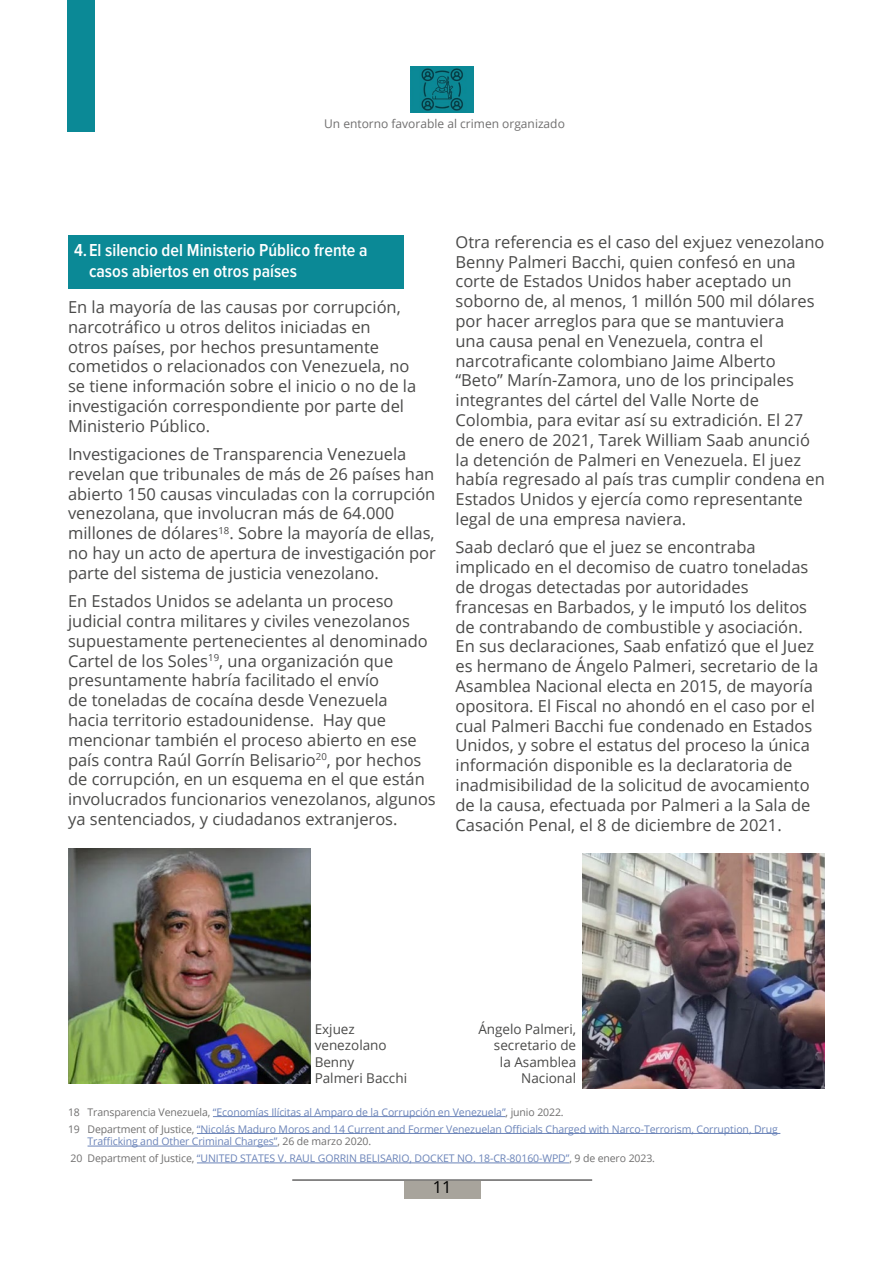
<style>
.page{position:relative;width:893px;height:1263px;background:#fff}
.page>*{position:absolute;margin:0;border:0;box-sizing:border-box;transform-origin:0 0}
.t1{font:600 18px/21px "Proxima Nova Cond";color:#fff}
.t2{font:16.5px/19.8px "Open Sans";color:#4a4a49}
.t3{font:16.5px "Open Sans";color:#000}
.t4{font:13.5px/16.2px "Open Sans";color:#4a4a49}
.t5{font:12px "Open Sans";color:#706f6f}
.t6{font:10.5px/16.8px "Open Sans";letter-spacing:-.01em;color:#6b84b9}
.s1{color:#706f6f}
</style>
<div class="page">
<img style="left:410px;top:67px;width:64px;height:46px">
<div style="left:68px;top:0;width:27px;height:132px;background:#0b8996"></div>
<div style="left:404px;top:1180px;width:76px;height:18px;background:#a8a49c"></div>
<hr style="left:292px;top:1179px;width:300px;height:1px;background:#706f6f">
<div style="left:68px;top:235px;width:336px;height:54px;background:#0b8996"></div>
<hr style="left:213px;top:1116px;width:293px;height:1px;background:#6b84b9">
<hr style="left:197px;top:1133px;width:583px;height:1px;background:#6b84b9">
<hr style="left:88px;top:1146px;width:189px;height:1px;background:#6b84b9">
<hr style="left:197px;top:1163px;width:372px;height:1px;background:#6b84b9">
<img style="left:68px;top:848px;width:242px;height:236px">
<img style="left:583px;top:853px;width:242px;height:236px">
<p class="t5" style="left:324px;top:115px;width:242px">Un entorno favorable al crimen organizado</p>
<p class="t1" style="left:89px;top:240px;width:280px;text-indent:-15px">4.El silencio del Ministerio Público frente a casos abiertos en otros países</p>
<p class="t2" style="left:68px;top:297px;width:350px">En la mayoría de las causas por corrupción, narcotráfico u otros delitos iniciadas en<br>otros países, por hechos presuntamente cometidos o relacionados con Venezuela, no se tiene información sobre el inicio o no de la investigación correspondiente por parte del Ministerio Público.</p>
<p class="t2" style="left:68px;top:444px;width:369px">Investigaciones de Transparencia Venezuela revelan que tribunales de más de 26 países han abierto 150 causas vinculadas con la corrupción venezolana, que involucran más de 64.000 millones de dólares<sup>18</sup>. Sobre la mayoría de ellas, no hay un acto de apertura de investigación por parte del sistema de justicia venezolano.</p>
<p class="t2" style="left:68px;top:591px;width:369px">En Estados Unidos se adelanta un proceso judicial contra militares y civiles venezolanos supuestamente pertenecientes al denominado Cartel de los Soles<sup>19</sup>, una organización que presuntamente habría facilitado el envío<br>de toneladas de cocaína desde Venezuela<br>hacia territorio estadounidense. Hay que mencionar también el proceso abierto en ese país contra Raúl Gorrín Belisario<sup>20</sup>, por hechos de corrupción, en un esquema en el que están involucrados funcionarios venezolanos, algunos ya sentenciados, y ciudadanos extranjeros.</p>
<p class="t2" style="left:455px;top:231px;width:371px">Otra referencia es el caso del exjuez venezolano Benny Palmeri Bacchi, quien confesó en una corte de Estados Unidos haber aceptado un soborno de, al menos, 1 millón 500 mil dólares por hacer arreglos para que se mantuviera<br>una causa penal en Venezuela, contra el narcotraficante colombiano Jaime Alberto “Beto” Marín-Zamora, uno de los principales integrantes del cártel del Valle Norte de Colombia, para evitar así su extradición. El 27 de enero de 2021, Tarek William Saab anunció la detención de Palmeri en Venezuela. El juez había regresado al país tras cumplir condena en Estados Unidos y ejercía como representante legal de una empresa naviera.</p>
<p class="t2" style="left:455px;top:537px;width:364px">Saab declaró que el juez se encontraba implicado en el decomiso de cuatro toneladas de drogas detectadas por autoridades francesas en Barbados, y le imputó los delitos de contrabando de combustible y asociación.<br>En sus declaraciones, Saab enfatizó que el Juez es hermano de Ángelo Palmeri, secretario de la Asamblea Nacional electa en 2015, de mayoría opositora. El Fiscal no ahondó en el caso por el cual Palmeri Bacchi fue condenado en Estados Unidos, y sobre el estatus del proceso la única información disponible es la declaratoria de inadmisibilidad de la solicitud de avocamiento de la causa, efectuada por Palmeri a la Sala de Casación Penal, el 8 de diciembre de 2021.</p>
<p class="t4" style="left:315px;top:1021px;width:94px">Exjuez venezolano<br>Benny<br>Palmeri Bacchi</p>
<p class="t4" style="left:478px;top:1021px;width:99px;text-align:right">Ángelo Palmeri, secretario de<br>la Asamblea<br>Nacional</p>
<p class="t6" style="left:68px;top:1103px;width:711px"><span class="s1">18 Transparencia Venezuela,</span> “Economías Ilícitas al Amparo de la Corrupción en Venezuela”<span class="s1">, junio 2022.<br>19 Department of Justice,</span> “Nicolás Maduro Moros and 14 Current and Former Venezuelan Officials Charged with Narco-Terrorism, Corruption, Drug</p>
<p class="t6" style="left:71px;top:1133px;width:586px;text-indent:17px">Trafficking and Other Criminal Charges”<span class="s1">, 26 de marzo 2020.<br>20 Department of Justice,</span> “UNITED STATES V. RAUL GORRIN BELISARIO, DOCKET NO. 18-CR-80160-WPD”<span class="s1">, 9 de enero 2023.</span></p>
<p class="t3" style="left:433px;top:1176px;width:20px">11</p>
</div>
